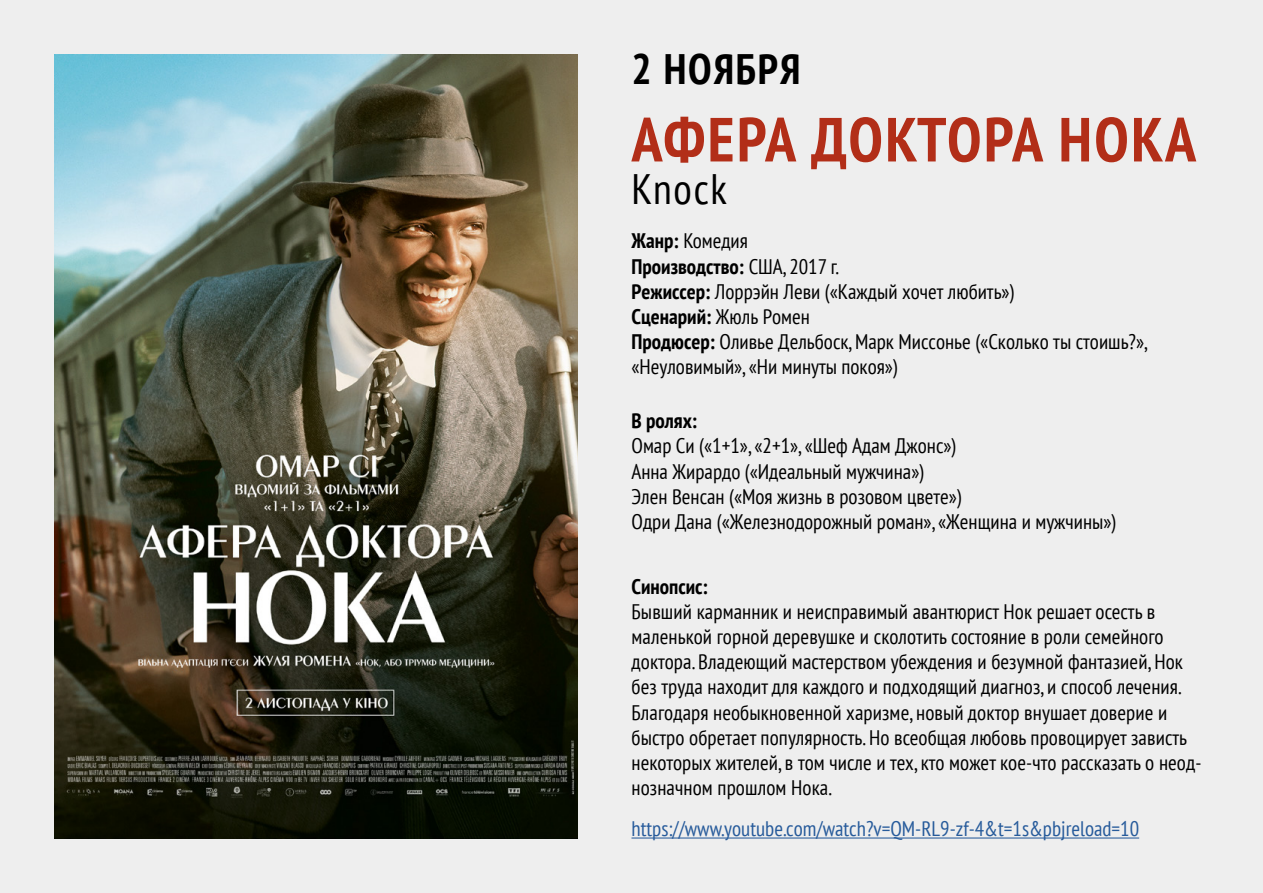
<style>
.page{position:relative;width:1263px;height:893px;background:#eee}
.page>*{position:absolute;margin:0;border:0;box-sizing:border-box;transform-origin:0 0}
.t1{font:700 condensed 62.25px "PT Sans";letter-spacing:.025em;color:#b22e18}
.t2{font:700 condensed 42.45px "PT Sans";letter-spacing:.04em;color:#000}
.t3{font:condensed 42.45px "PT Sans";letter-spacing:.04em;color:#000}
.t4{font:condensed 21px/25.2px "PT Sans";letter-spacing:.005em;color:#000}
.t5{font:condensed 21px "PT Sans";color:#275b9b}
.t6{font:700 condensed 21px "PT Sans";color:#000}
.s1{font-weight:700}
</style>
<div class="page">
<img style="left:54px;top:54px;width:524px;height:785px">
<hr style="left:631px;top:837px;width:508px;height:1px;background:#275b9b">
<h2 class="t2" style="left:631px;top:41px;width:170px">2 НОЯБРЯ</h2>
<h1 class="t1" style="left:631px;top:98px;width:566px">АФЕРА ДОКТОРА НОКА</h1>
<h2 class="t3" style="left:631px;top:162px;width:97px">Knock</h2>
<p class="t4" style="left:631px;top:228px;width:518px"><span class="s1">Жанр:</span> Комедия<br><span class="s1">Производство:</span> США, 2017 г.<br><span class="s1">Режиссер:</span> Лоррэйн Леви («Каждый хочет любить»)<br><span class="s1">Сценарий:</span> Жюль Ромен<br><span class="s1">Продюсер:</span> Оливье Дельбоск, Марк Миссонье («Сколько ты стоишь?», «Неуловимый», «Ни минуты покоя»)</p>
<p class="t6" style="left:631px;top:407px;width:67px">В ролях:</p>
<p class="t4" style="left:631px;top:433px;width:486px">Омар Си («1+1», «2+1», «Шеф Адам Джонс»)<br>Анна Жирардо («Идеальный мужчина»)<br>Элен Венсан («Моя жизнь в розовом цвете»)<br>Одри Дана («Железнодорожный роман», «Женщина и мужчины»)</p>
<p class="t6" style="left:631px;top:572px;width:78px">Синопсис:</p>
<p class="t4" style="left:631px;top:598px;width:571px">Бывший карманник и неисправимый авантюрист Нок решает осесть в маленькой горной деревушке и сколотить состояние в роли семейного доктора. Владеющий мастерством убеждения и безумной фантазией, Нок без труда находит для каждого и подходящий диагноз, и способ лечения.<br>Благодаря необыкновенной харизме, новый доктор внушает доверие и быстро обретает популярность. Но всеобщая любовь провоцирует зависть некоторых жителей, в том числе и тех, кто может кое-что рассказать о неод&shy;нозначном прошлом Нока.</p>
<p class="t5" style="left:631px;top:816px;width:509px">https://www.youtube.com/watch?v=QM-RL9-zf-4&amp;t=1s&amp;pbjreload=10</p>
</div>
